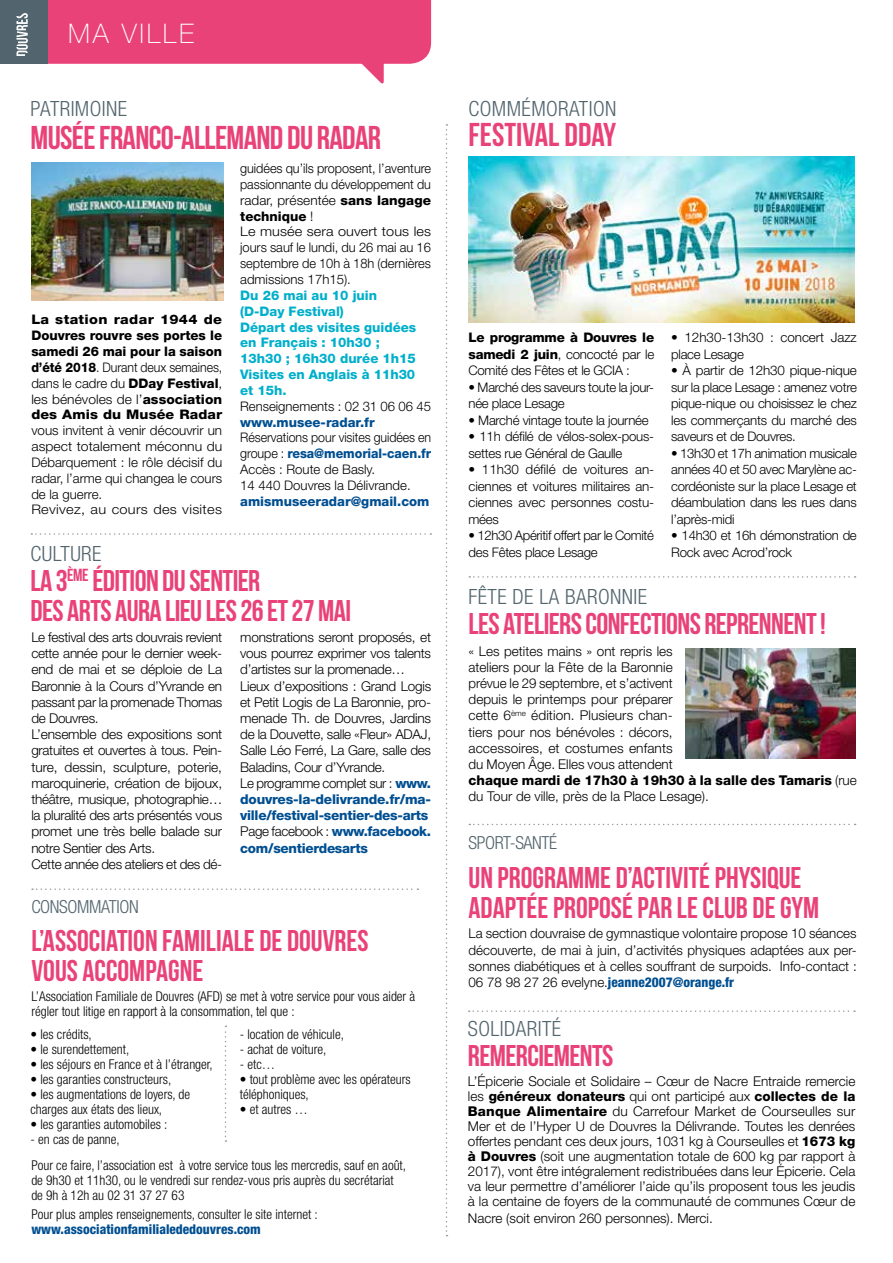
<style>
.page{position:relative;width:893px;height:1263px;background:#fff}
.page>*{position:absolute;margin:0;border:0;box-sizing:border-box;transform-origin:0 0}
.t1{font:33px "Bebas Neue";letter-spacing:-.02em;color:#e94279}
.t2{font:33px "Bebas Neue";color:#e94279}
.t3{font:30px/30px "Bebas Neue";letter-spacing:-.015em;color:#e94279}
.t4{font:100 27px "Helvetica Neue";letter-spacing:.1em;color:#fff}
.t5{font:300 condensed 21px "Helvetica Neue";letter-spacing:.02em;color:#52646d}
.t6{font:300 condensed 18px "Helvetica Neue";letter-spacing:-.02em;color:#52646d}
.t7{font:300 13.5px/16.2px "Helvetica Neue";letter-spacing:-.015em;color:#000}
.t8{font:300 condensed 13.5px/15px "Helvetica Neue";color:#000}
.t9{font:800 condensed 13.5px "Helvetica Neue";color:#004f91}
.t10{font:300 13.2px/16.5px "Helvetica Neue";letter-spacing:-.005em;color:#000}
.t11{font:300 13.2px/15.9px "Helvetica Neue";letter-spacing:-.005em;color:#000;scale:.96 1}
.t12{font:800 13.2px/15.9px "Helvetica Neue";color:#000;text-align:justify;scale:1.1 1}
.t13{font:800 13.2px/15.9px "Helvetica Neue";color:#00afcb}
.t14{font:300 13.2px/15.9px "Helvetica Neue";letter-spacing:-.005em;color:#000;scale:.94 1}
.t15{font:300 13.2px/16.5px "Helvetica Neue";letter-spacing:-.025em;color:#000}
.t16{font:800 13.2px "Helvetica Neue";color:#004f91}
.s1{font-weight:300}
.s2{font-weight:800}
.s3{font-weight:800;color:#004f91}
.s4{font-weight:800;font-stretch:condensed;color:#004f91}
</style>
<div class="page">
<svg style="left:0;top:0;width:431px;height:84px"></svg>
<img style="left:468px;top:157px;width:386px;height:165px">
<svg style="left:31px;top:533px;width:400px;height:2px"></svg>
<svg style="left:469px;top:1010px;width:386px;height:2px"></svg>
<svg style="left:469px;top:576px;width:387px;height:2px"></svg>
<svg style="left:469px;top:824px;width:387px;height:1px"></svg>
<svg style="left:32px;top:888px;width:386px;height:2px"></svg>
<svg style="left:225px;top:1025px;width:1px;height:117px"></svg>
<svg style="left:446px;top:124px;width:1px;height:1112px"></svg>
<img style="left:31px;top:163px;width:192px;height:138px">
<div style="left:685px;top:645px;width:171px;height:117px;background:linear-gradient(to right,#fff,#fff)"></div>
<img style="left:685px;top:649px;width:171px;height:109px">
<h3 class="t4" style="left:68px;top:17px;width:127px">MA VILLE</h3>
<h3 class="t5" style="left:31px;top:96px;width:98px">PATRIMOINE</h3>
<h1 class="t1" style="left:31px;top:119px;width:352px">MUSÉE FRANCO-ALLEMAND DU RADAR</h1>
<p class="t12" style="left:31px;top:312px;width:175px">La station radar 1944 de Douvres rouvre ses portes le samedi 26 mai pour la saison d’été 2018<span class="s1">. Durant deux semaines, dans le cadre du</span> DDay Festival<span class="s1">, les bénévoles de l’</span>association des Amis du Musée Radar</p>
<p class="t10" style="left:31px;top:422px;width:192px;line-height:15.9px">vous invitent à venir découvrir un aspect totalement méconnu du<br>Débarquement : le rôle décisif du radar, l’arme qui changea le cours de la guerre.<br>Revivez, au cours des visites</p>
<p class="t11" style="left:240px;top:160px;width:200px">guidées qu’ils proposent, l’aventure passionnante du développement du radar, présentée <span class="s2">sans langage technique</span> !<br>Le musée sera ouvert tous les jours sauf le lundi, du 26 mai au 16 septembre de 10h à 18h (dernières admissions 17h15).</p>
<p class="t13" style="left:240px;top:287px;width:178px">Du 26 mai au 10 juin (D-Day Festival)<br>Départ des visites guidées en Français : 10h30 ;<br>13h30 ; 16h30 durée 1h15<br>Visites en Anglais à 11h30 et 15h.</p>
<p class="t10" style="left:240px;top:397px;width:192px">Renseignements : 02 31 06 06 45</p>
<p class="t16" style="left:240px;top:414px;width:136px">www.musee-radar.fr</p>
<p class="t14" style="left:240px;top:429px;width:205px">Réservations pour visites guidées en groupe : <span class="s3">resa@memorial-caen.fr<br></span>Accès : Route de Basly.<br>14 440 Douvres la Délivrande.</p>
<p class="t16" style="left:240px;top:493px;width:191px">amismuseeradar@gmail.com</p>
<h3 class="t5" style="left:31px;top:541px;width:72px">CULTURE</h3>
<h2 class="t3" style="left:31px;top:565px;width:322px">LA 3<sup>ÈME</sup> ÉDITION DU SENTIER<br>DES ARTS AURA LIEU LES 26 ET 27 MAI</h2>
<p class="t7" style="left:31px;top:629px;width:192px">Le festival des arts douvrais revient cette année pour le dernier week&shy;end de mai et se déploie de La<br>Baronnie à la Cours d’Yvrande en passant par la promenade Thomas de Douvres.<br>L’ensemble des expositions sont gratuites et ouvertes à tous. Pein&shy;ture, dessin, sculpture, poterie, maroquinerie, création de bijoux, théâtre, musique, photographie… la pluralité des arts présentés vous promet une très belle balade sur notre Sentier des Arts.<br>Cette année des ateliers et des dé-</p>
<p class="t7" style="left:240px;top:629px;width:192px">monstrations seront proposés, et vous pourrez exprimer vos talents d’artistes sur la promenade…<br>Lieux d’expositions : Grand Logis et Petit Logis de La Baronnie, pro&shy;menade Th. de Douvres, Jardins de la Douvette, salle «Fleur» ADAJ,<br>Salle Léo Ferré, La Gare, salle des<br>Baladins, Cour d’Yvrande.<br>Le programme complet sur : <span class="s3">www. douvres-la-delivrande.fr/ma&shy;ville/festival-sentier-des-arts<br></span>Page facebook : <span class="s3">www.facebook. com/sentierdesarts</span></p>
<h3 class="t6" style="left:31px;top:896px;width:109px">CONSOMMATION</h3>
<h2 class="t3" style="left:31px;top:926px;width:339px">L’ASSOCIATION FAMILIALE DE DOUVRES<br>VOUS ACCOMPAGNE</h2>
<p class="t8" style="left:31px;top:988px;width:385px">L’Association Familiale de Douvres (AFD) se met à votre service pour vous aider à régler tout litige en rapport à la consommation, tel que :</p>
<p class="t8" style="left:31px;top:1026px;width:63px">• les crédits,</p>
<p class="t8" style="left:31px;top:1041px;width:100px">• le surendettement,</p>
<p class="t8" style="left:31px;top:1056px;width:184px">• les séjours en France et à l’étranger,</p>
<p class="t8" style="left:31px;top:1071px;width:142px">• les garanties constructeurs,</p>
<p class="t8" style="left:31px;top:1086px;width:161px">• les augmentations de loyers, de charges aux états des lieux,</p>
<p class="t8" style="left:31px;top:1116px;width:138px">• les garanties automobiles :</p>
<p class="t8" style="left:31px;top:1131px;width:91px">- en cas de panne,</p>
<p class="t8" style="left:240px;top:1026px;width:106px">- location de véhicule,</p>
<p class="t8" style="left:240px;top:1041px;width:88px">- achat de voiture,</p>
<p class="t8" style="left:240px;top:1056px;width:37px">- etc…</p>
<p class="t8" style="left:240px;top:1071px;width:172px">• tout problème avec les opérateurs téléphoniques,</p>
<p class="t8" style="left:240px;top:1101px;width:70px">• et autres …</p>
<p class="t8" style="left:31px;top:1157px;width:376px">Pour ce faire, l’association est à votre service tous les mercredis, sauf en août, de 9h30 et 11h30, ou le vendredi sur rendez-vous pris auprès du secrétariat de 9h à 12h au 02 31 37 27 63</p>
<p class="t8" style="left:31px;top:1207px;width:288px">Pour plus amples renseignements, consulter le site internet :</p>
<p class="t9" style="left:31px;top:1221px;width:231px">www.associationfamilialededouvres.com</p>
<h3 class="t5" style="left:468px;top:96px;width:149px">COMMÉMORATION</h3>
<h1 class="t2" style="left:468px;top:116px;width:149px">FESTIVAL DDAY</h1>
<p class="t10" style="left:468px;top:329px;width:187px;text-align:justify"><span class="s2">Le programme à Douvres le samedi 2 juin</span>, concocté par le Comité des Fêtes et le GCIA :</p>
<p class="t10" style="left:468px;top:378px;width:187px">• Marché des saveurs toute la jour&shy;née place Lesage</p>
<p class="t10" style="left:468px;top:411px;width:182px">• Marché vintage toute la journée</p>
<p class="t10" style="left:468px;top:428px;width:187px">• 11h défilé de vélos-solex-pous&shy;settes rue Général de Gaulle</p>
<p class="t10" style="left:468px;top:461px;width:187px;text-align:justify">• 11h30 défilé de voitures an&shy;ciennes et voitures militaires an&shy;ciennes avec personnes costu&shy;mées</p>
<p class="t15" style="left:468px;top:527px;width:187px">• 12h30 Apéritif offert par le Comité des Fêtes place Lesage</p>
<p class="t10" style="left:671px;top:329px;width:187px">• 12h30-13h30 : concert Jazz place Lesage</p>
<p class="t10" style="left:671px;top:362px;width:187px;text-align:justify">• À partir de 12h30 pique-nique sur la place Lesage : amenez votre pique-nique ou choisissez le chez les commerçants du marché des saveurs et de Douvres.</p>
<p class="t10" style="left:671px;top:445px;width:187px;text-align:justify">• 13h30 et 17h animation musicale années 40 et 50 avec Marylène ac&shy;cordéoniste sur la place Lesage et déambulation dans les rues dans l’après-midi</p>
<p class="t10" style="left:671px;top:527px;width:187px">• 14h30 et 16h démonstration de<br>Rock avec Acrod’rock</p>
<h3 class="t5" style="left:468px;top:584px;width:180px">FÊTE DE LA BARONNIE</h3>
<h2 class="t3" style="left:468px;top:608px;width:359px">LES ATELIERS CONFECTIONS REPRENNENT !</h2>
<p class="t7" style="left:468px;top:642px;width:390px">« Les petites mains » ont repris les<br>ateliers pour la Fête de la Baronnie<br>prévue le 29 septembre, et s’activent<br>depuis le printemps pour préparer<br>cette 6<sup>ème</sup> édition. Plusieurs chan-<br>tiers pour nos bénévoles : décors,<br>accessoires, et costumes enfants<br>du Moyen Âge. Elles vous attendent<br><span class="s2">chaque mardi de 17h30 à 19h30 à la salle des Tamaris</span> (rue du Tour de ville, près de la Place Lesage).</p>
<h3 class="t6" style="left:468px;top:833px;width:90px">SPORT-SANTÉ</h3>
<h2 class="t3" style="left:468px;top:862px;width:352px">UN PROGRAMME D’ACTIVITÉ PHYSIQUE<br>ADAPTÉE PROPOSÉ PAR LE CLUB DE GYM</h2>
<p class="t7" style="left:468px;top:925px;width:390px;text-align:justify">La section douvraise de gymnastique volontaire propose 10 séances découverte, de mai à juin, d’activités physiques adaptées aux per&shy;sonnes diabétiques et à celles souffrant de surpoids. Info-contact :<br>06 78 98 27 26 evelyne.<span class="s4">jeanne2007@orange.fr</span></p>
<h3 class="t5" style="left:468px;top:1017px;width:95px">SOLIDARITÉ</h3>
<h2 class="t3" style="left:468px;top:1040px;width:147px">REMERCIEMENTS</h2>
<p class="t7" style="left:468px;top:1074px;width:389px;line-height:15.1px;text-align:justify">L’Épicerie Sociale et Solidaire – Cœur de Nacre Entraide remercie les <span class="s2">généreux donateurs</span> qui ont participé aux <span class="s2">collectes de la Banque Alimentaire</span> du Carrefour Market de Courseulles sur Mer et de l’Hyper U de Douvres la Délivrande. Toutes les denrées offertes pendant ces deux jours, 1031 kg à Courseulles et <span class="s2">1673 kg à Douvres</span> (soit une augmentation totale de 600 kg par rapport à 2017), vont être intégralement redistribuées dans leur Épicerie. Cela va leur permettre d’améliorer l’aide qu’ils proposent tous les jeudis à la centaine de foyers de la communauté de communes Cœur de Nacre (soit environ 260 personnes). Merci.</p>
</div>
